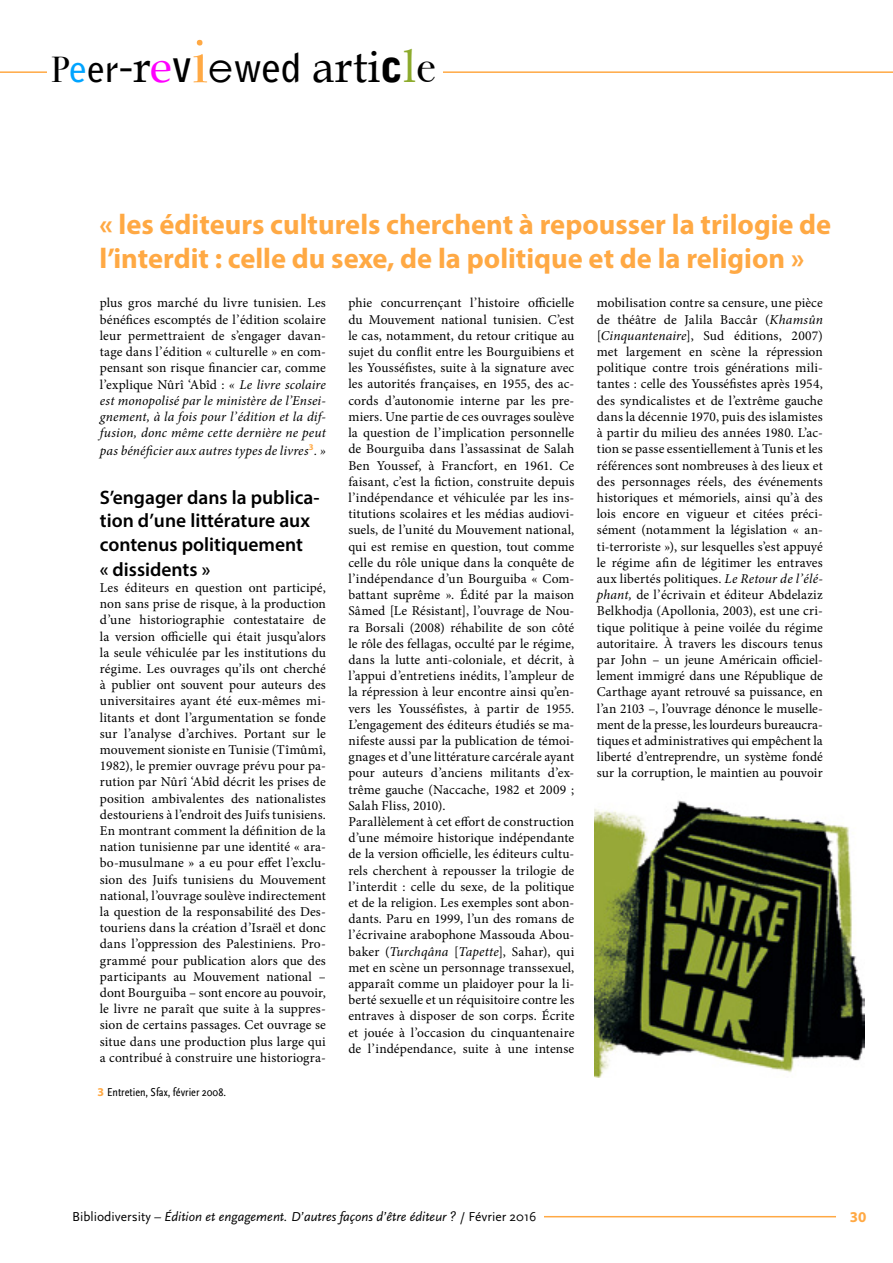
<style>
.page{position:relative;width:893px;height:1263px;background:#fff}
.page>*{position:absolute;margin:0;border:0;box-sizing:border-box;transform-origin:0 0}
.t1{font:45.3px "Book Antiqua";color:#000}
.t2{font:700 28.5px/34.2px "Myriad Pro";color:#ffa944}
.t3{font:600 19.5px/23.4px "Myriad Pro";color:#000}
.t4{font:700 15px "Myriad Pro";color:#ffa944}
.t5{font:13.5px/16.2px "Minion Pro";letter-spacing:.005em;color:#000;text-align:justify}
.t6{font:italic 13.5px "Scala Sans";color:#000}
.t7{font:italic 13.5px "Minion Pro";letter-spacing:.015em;color:#000}
.t8{font:12px "Scala Sans Regular Con";color:#000}
.s1{font-family:"Bodoni Svty Two ITCTT Book";font-size:36px}
.s2{font-family:"Bell Gothic Std";font-weight:700;font-size:36px;color:#00a4ff}
.s3{font-family:"Bell Gothic Std";font-weight:700;font-size:36px}
.s4{font-family:"Myriad Pro";font-size:45px}
.s5{color:#f0f}
.s6{font-family:"Bell Gothic Std";font-weight:700}
.s7{font-family:"Bodoni Svty Two ITCTT Book";font-size:62.85px;color:#ffa944}
.s8{font-family:"Century Gothic";font-size:39.6px}
.s9{font-family:"Bell Gothic Std";font-weight:700;font-size:39.6px}
.s10{font-family:"Bell Gothic Std";font-weight:900}
.s11{color:#8dab2d}
.s12{font-family:"Bodoni Svty Two ITCTT Book"}
.s13{font-style:italic}
.s14{font-family:"Myriad Pro";font-weight:700;color:#ffa944}
.s15{font-style:normal}
</style>
<div class="page">
<hr style="left:0;top:71px;width:893px;height:2px;background:#ffa944">
<div style="left:48px;top:23px;width:395px;height:76px;background:#fff"></div>
<hr style="left:66px;top:1216px;width:770px;height:1px;background:#ffa944">
<div style="left:65px;top:1210px;width:478px;height:24px;background:#fff"></div>
<img style="left:594px;top:800px;width:270px;height:277px">
<h1 class="t1" style="left:51px;top:39px;width:386px"><span class="s1">P</span><span class="s2">e</span><span class="s3">er</span><span class="s4">-</span>r<span class="s5">e</span><span class="s6">v</span><span class="s7">i</span><span class="s8">e</span><span class="s9">wed</span> arti<span class="s10">c</span><span class="s11">l</span><span class="s12">e</span></h1>
<h2 class="t2" style="left:99px;top:206px;width:733px">« les éditeurs culturels cherchent à repousser la trilogie de l’interdit : celle du sexe, de la politique et de la religion »</h2>
<p class="t5" style="left:100px;top:295px;width:227px">plus gros marché du livre tunisien. Les bénéfices escomptés de l’édition scolaire leur permettraient de s’engager davan&shy;tage dans l’édition « culturelle » en com&shy;pensant son risque financier car, comme l’explique Nûrî ‘Abîd : <span class="s13">« Le livre scolaire est monopolisé par le ministère de l’Ensei&shy;gnement, à la fois pour l’édition et la dif&shy;fusion, donc même cette dernière ne peut</span></p>
<p class="t7" style="left:100px;top:442px;width:227px">pas bénéficier aux autres types de livres<sup>3</sup>. »</p>
<h3 class="t3" style="left:100px;top:485px;width:221px">S’engager dans la publica&shy;tion d’une littérature aux contenus politiquement</h3>
<h3 class="t3" style="left:100px;top:557px;width:112px">« dissidents »</h3>
<p class="t5" style="left:100px;top:580px;width:227px">Les éditeurs en question ont participé, non sans prise de risque, à la production d’une historiographie contestataire de la version officielle qui était jusqu’alors la seule véhiculée par les institutions du régime. Les ouvrages qu’ils ont cherché à publier ont souvent pour auteurs des universitaires ayant été eux-mêmes mi&shy;litants et dont l’argumentation se fonde sur l’analyse d’archives. Portant sur le mouvement sioniste en Tunisie (Tîmûmî, 1982), le premier ouvrage prévu pour pa&shy;rution par Nûrî ‘Abîd décrit les prises de position ambivalentes des nationalistes destouriens à l’endroit des Juifs tunisiens.<br>En montrant comment la définition de la nation tunisienne par une identité « ara&shy;bo-musulmane » a eu pour effet l’exclu&shy;sion des Juifs tunisiens du Mouvement national, l’ouvrage soulève indirectement la question de la responsabilité des Des&shy;touriens dans la création d’Israël et donc dans l’oppression des Palestiniens. Pro&shy;grammé pour publication alors que des participants au Mouvement national – dont Bourguiba – sont encore au pouvoir, le livre ne paraît que suite à la suppres&shy;sion de certains passages. Cet ouvrage se situe dans une production plus large qui a contribué à construire une historiogra-</p>
<p class="t8" style="left:97px;top:1085px;width:130px"><span class="s14">3</span> Entretien, Sfax, février 2008.</p>
<p class="t5" style="left:348px;top:295px;width:227px;text-align:left">phie concurrençant l’histoire officielle du Mouvement national tunisien. C’est le cas, notamment, du retour critique au sujet du conflit entre les Bourguibiens et les Yousséfistes, suite à la signature avec les autorités françaises, en 1955, des ac&shy;cords d’autonomie interne par les pre&shy;miers. Une partie de ces ouvrages soulève la question de l’implication personnelle de Bourguiba dans l’assassinat de Salah Ben Youssef, à Francfort, en 1961. Ce faisant, c’est la fiction, construite depuis l’indépendance et véhiculée par les ins&shy;titutions scolaires et les médias audiovi&shy;suels, de l’unité du Mouvement national, qui est remise en question, tout comme celle du rôle unique dans la conquête de l’indépendance d’un Bourguiba « Com&shy;battant suprême ». Édité par la maison Sâmed [Le Résistant], l’ouvrage de Nou&shy;ra Borsali (2008) réhabilite de son côté le rôle des fellagas, occulté par le régime, dans la lutte anti-coloniale, et décrit, à l’appui d’entretiens inédits, l’ampleur de la répression à leur encontre ainsi qu’en&shy;vers les Yousséfistes, à partir de 1955.<br>L’engagement des éditeurs étudiés se ma&shy;nifeste aussi par la publication de témoi&shy;gnages et d’une littérature carcérale ayant pour auteurs d’anciens militants d’ex&shy;trême gauche (Naccache, 1982 et 2009 ; Salah Fliss, 2010).<br>Parallèlement à cet effort de construction d’une mémoire historique indépendante de la version officielle, les éditeurs cultu&shy;rels cherchent à repousser la trilogie de l’interdit : celle du sexe, de la politique et de la religion. Les exemples sont abon&shy;dants. Paru en 1999, l’un des romans de l’écrivaine arabophone Massouda Abou&shy;baker (<span class="s13">Turchqâna</span> [<span class="s13">Tapette</span>], Sahar), qui met en scène un personnage transsexuel, apparaît comme un plaidoyer pour la li&shy;berté sexuelle et un réquisitoire contre les entraves à disposer de son corps. Écrite et jouée à l’occasion du cinquantenaire de l’indépendance, suite à une intense</p>
<p class="t5" style="left:597px;top:295px;width:227px">mobilisation contre sa censure, une pièce de théâtre de Jalila Baccâr (<span class="s13">Khamsûn </span>[<span class="s13">Cinquantenaire</span>], Sud éditions, 2007) met largement en scène la répression politique contre trois générations mili&shy;tantes : celle des Yousséfistes après 1954, des syndicalistes et de l’extrême gauche dans la décennie 1970, puis des islamistes à partir du milieu des années 1980. L’ac&shy;tion se passe essentiellement à Tunis et les références sont nombreuses à des lieux et des personnages réels, des événements historiques et mémoriels, ainsi qu’à des lois encore en vigueur et citées préci&shy;sément (notamment la législation « an&shy;ti-terroriste »), sur lesquelles s’est appuyé le régime afin de légitimer les entraves aux libertés politiques. <span class="s13">Le Retour de l’élé&shy;phant,</span> de l’écrivain et éditeur Abdelaziz Belkhodja (Apollonia, 2003), est une cri&shy;tique politique à peine voilée du régime autoritaire. À travers les discours tenus par John – un jeune Américain officiel&shy;lement immigré dans une République de Carthage ayant retrouvé sa puissance, en l’an 2103 –, l’ouvrage dénonce le muselle&shy;ment de la presse, les lourdeurs bureaucra&shy;tiques et administratives qui empêchent la liberté d’entreprendre, un système fondé sur la corruption, le maintien au pouvoir</p>
<p class="t6" style="left:72px;top:1209px;width:466px"><span class="s15">Bibliodiversity</span> – Édition et engagement. D’autres façons d’être éditeur ? <span class="s15">/ Février 2016</span></p>
<p class="t4" style="left:850px;top:1207px;width:18px">30</p>
</div>
